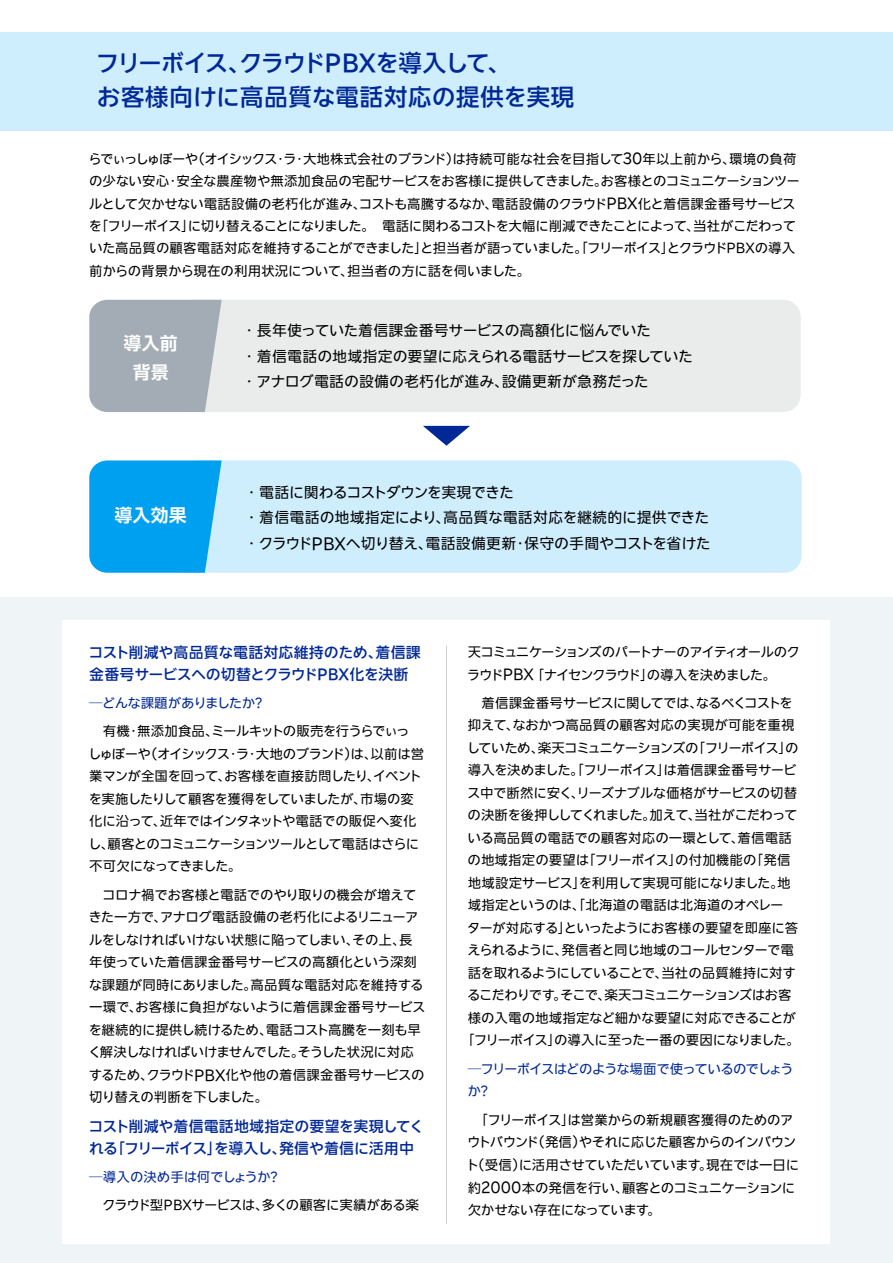
<style>
.page{position:relative;width:893px;height:1263px;background:#fff}
.page>*{position:absolute;margin:0;border:0;box-sizing:border-box;transform-origin:0 0}
.t1{font:500 24px/34.5px "Rakuten Sans JP";letter-spacing:-.02em;color:#002896}
.t2{font:700 18px/29.2px "Rakuten Sans JP De";letter-spacing:.01em;color:#fff;text-align:center}
.t3{font:15px/25.5px "Rakuten Sans JP";letter-spacing:-.015em;color:#000}
.t4{font:500 15px/22.5px "Rakuten Sans JP";letter-spacing:-.01em;color:#002896}
.t5{font:13.5px/22.5px "Rakuten Sans JP";letter-spacing:-.045em;color:#000}
.t6{font:13.5px/22.6px "Rakuten Sans JP";letter-spacing:-.025em;color:#000}
.t7{font:13.5px "Rakuten Sans JP";letter-spacing:-.08em;color:#000}
.t8{font:13.5px/23.2px "Rakuten Sans JP";letter-spacing:-.09em;color:#000}
.t9{font:13.5px "Rakuten Sans JP";letter-spacing:-.005em;color:#000}
.t10{font:13.5px "Rakuten Sans JP";letter-spacing:-.02em;color:#000}
.t11{font:13.5px/22.5px "Rakuten Sans JP";letter-spacing:-.07em;color:#002896}
.t12{font:13.5px "Rakuten Sans JP";color:#000}
.t13{font:13.5px "Rakuten Sans JP";letter-spacing:-.02em;color:#002896}
.s1{font-size:15px}
.s2{font-size:16.5px}
</style>
<div class="page">
<div style="left:222px;top:300px;width:579px;height:112px;background:#eaebeb"></div>
<svg style="left:89px;top:300px;width:133px;height:112px;background:#a8b1b8"></svg>
<div style="left:222px;top:460px;width:580px;height:113px;background:#ceedfd"></div>
<svg style="left:89px;top:460px;width:133px;height:113px;background:#11a6f1"></svg>
<div style="left:0;top:33px;width:893px;height:98px;background:#ceedfd"></div>
<div style="left:0;top:598px;width:893px;height:665px;background:#eff4f7"></div>
<div style="left:63px;top:620px;width:767px;height:623px;background:#fff"></div>
<svg style="left:423px;top:426px;width:47px;height:20px"></svg>
<hr style="left:446px;top:645px;width:1px;height:579px;background:#d1d1d1">
<h1 class="t1" style="left:96px;top:46px;width:481px">フリーボイス、クラウドPBXを導入して、<br>お客様向けに高品質な電話対応の提供を実現</h1>
<p class="t6" style="left:88px;top:148px;width:713px;line-height:21.8px">らでぃっしゅぼーや（オイシックス・ラ・大地株式会社のブランド）は持続可能な社会を目指して<span class="s1">30</span>年以上前から、環境の負荷の少ない安心・安全な農産物や無添加食品の宅配サービスをお客様に提供してきました。お客様とのコミュニケーションツー</p>
<p class="t5" style="left:89px;top:193px;width:709px;text-align:justify">ルとして欠かせない電話設備の老朽化が進み、コストも高騰するなか、電話設備のクラウド<span class="s1">PBX</span>化と着信課金番号サービスを「フリーボイス」に切り替えることになりました。　電話に関わるコストを大幅に削減できたことによって、当社がこだわっていた高品質の顧客電話対応を維持することができました」と担当者が語っていました。「フリーボイス」とクラウドPBXの導入前からの背景から現在の利用状況について、担当者の方に話を伺いました。</p>
<h2 class="t2" style="left:124px;top:329px;width:56px">導入前背景</h2>
<h2 class="t2" style="left:114px;top:501px;width:74px">導入効果</h2>
<p class="t3" style="left:242px;top:318px;width:453px">・ 長年使っていた着信課金番号サービスの高額化に悩んでいた<br>・ 着信電話の地域指定の要望に応えられる電話サービスを探していた・ アナログ電話の設備の老朽化が進み、設備更新が急務だった</p>
<p class="t3" style="left:244px;top:480px;width:468px">・ 電話に関わるコストダウンを実現できた<br>・ 着信電話の地域指定により、高品質な電話対応を継続的に提供できた・ クラウド<span class="s2">PBX</span>へ切り替え、電話設備更新・保守の手間やコストを省けた</p>
<p class="t4" style="left:88px;top:641px;width:334px">コスト削減や高品質な電話対応維持のため、着信課金番号サービスへの切替とクラウドPBX化を決断</p>
<p class="t11" style="left:89px;top:692px;width:178px">─どんな課題がありましたか？</p>
<p class="t5" style="left:88px;top:720px;width:338px">　有機・無添加食品、ミールキットの販売を行うらでぃっしゅぼーや（オイシックス・ラ・大地のブランド）は、以前は営業マンが全国を回って、お客様を直接訪問したり、イベントを実施したりして顧客を獲得をしていましたが、市場の変化に沿って、近年ではインタネットや電話での販促へ変化し、顧客とのコミュニケーションツールとして電話はさらに不可欠になってきました。</p>
<p class="t6" style="left:88px;top:883px;width:339px">　コロナ禍でお客様と電話でのやり取りの機会が増えてきた一方で、アナログ電話設備の老朽化によるリニューアルをしなければいけない状態に陥ってしまい、その上、長年使っていた着信課金番号サービスの高額化という深刻な課題が同時にありました。高品質な電話対応を維持する一環で、お客様に負担がないように着信課金番号サービスを継続的に提供し続けるため、電話コスト高騰を一刻も早く解決しなければいけませんでした。そうした状況に対応するため、クラウド<span class="s1">PBX</span>化や他の着信課金番号サービスの</p>
<p class="t5" style="left:89px;top:1086px;width:180px">切り替えの判断を下しました。</p>
<p class="t4" style="left:88px;top:1115px;width:337px">コスト削減や着信電話地域指定の要望を実現してくれる「フリーボイス」を導入し、発信や着信に活用中</p>
<p class="t13" style="left:89px;top:1169px;width:193px">─導入の決め手は何でしょうか？</p>
<p class="t5" style="left:89px;top:1194px;width:331px">　クラウド型PBXサービスは、多くの顧客に実績がある楽</p>
<p class="t8" style="left:467px;top:640px;width:335px">天コミュニケーションズのパートナーのアイティオールのクラウド<span class="s1">PBX</span> 「ナイセンクラウド」の導入を決めました。</p>
<p class="t5" style="left:468px;top:692px;width:327px">　着信課金番号サービスに関してでは、なるべくコストを</p>
<p class="t12" style="left:468px;top:717px;width:328px">抑えて、なおかつ高品質の顧客対応の実現が可能を重視</p>
<p class="t7" style="left:467px;top:740px;width:333px">していため、楽天コミュニケーションズの「フリーボイス」の</p>
<p class="t5" style="left:468px;top:759px;width:330px">導入を決めました。「フリーボイス」は着信課金番号サービ</p>
<p class="t6" style="left:467px;top:781px;width:332px">ス中で断然に安く、リーズナブルな価格がサービスの切替</p>
<p class="t5" style="left:468px;top:804px;width:332px">の決断を後押ししてくれました。加えて、当社がこだわって</p>
<p class="t9" style="left:467px;top:830px;width:326px">いる高品質の電話での顧客対応の一環として、着信電話</p>
<p class="t9" style="left:468px;top:852px;width:324px">の地域指定の要望は「フリーボイス」の付加機能の「発信</p>
<p class="t5" style="left:468px;top:872px;width:324px">地域設定サービス」を利用して実現可能になりました。地</p>
<p class="t10" style="left:468px;top:897px;width:317px">域指定というのは、「北海道の電話は北海道のオペレー</p>
<p class="t5" style="left:467px;top:917px;width:333px">ターが対応する」といったようにお客様の要望を即座に答</p>
<p class="t5" style="left:467px;top:939px;width:328px">えられるように、発信者と同じ地域のコールセンターで電</p>
<p class="t5" style="left:468px;top:962px;width:330px">話を取れるようにしていることで、当社の品質維持に対す</p>
<p class="t7" style="left:467px;top:987px;width:326px">るこだわりです。そこで、楽天コミュニケーションズはお客</p>
<p class="t10" style="left:468px;top:1010px;width:330px">様の入電の地域指定など細かな要望に対応できることが</p>
<p class="t5" style="left:461px;top:1029px;width:340px">「フリーボイス」の導入に至った一番の要因になりました。</p>
<p class="t11" style="left:467px;top:1058px;width:328px">─フリーボイスはどのような場面で使っているのでしょうか？</p>
<p class="t5" style="left:466px;top:1108px;width:335px">　「フリーボイス」は営業からの新規顧客獲得のためのアウトバウンド（発信）やそれに応じた顧客からのインバウント（受信）に活用させていただいています。現在では一日に約<span class="s1">2000</span>本の発信を行い、顧客とのコミュニケーションに</p>
<p class="t5" style="left:468px;top:1199px;width:195px">欠かせない存在になっています。</p>
</div>
